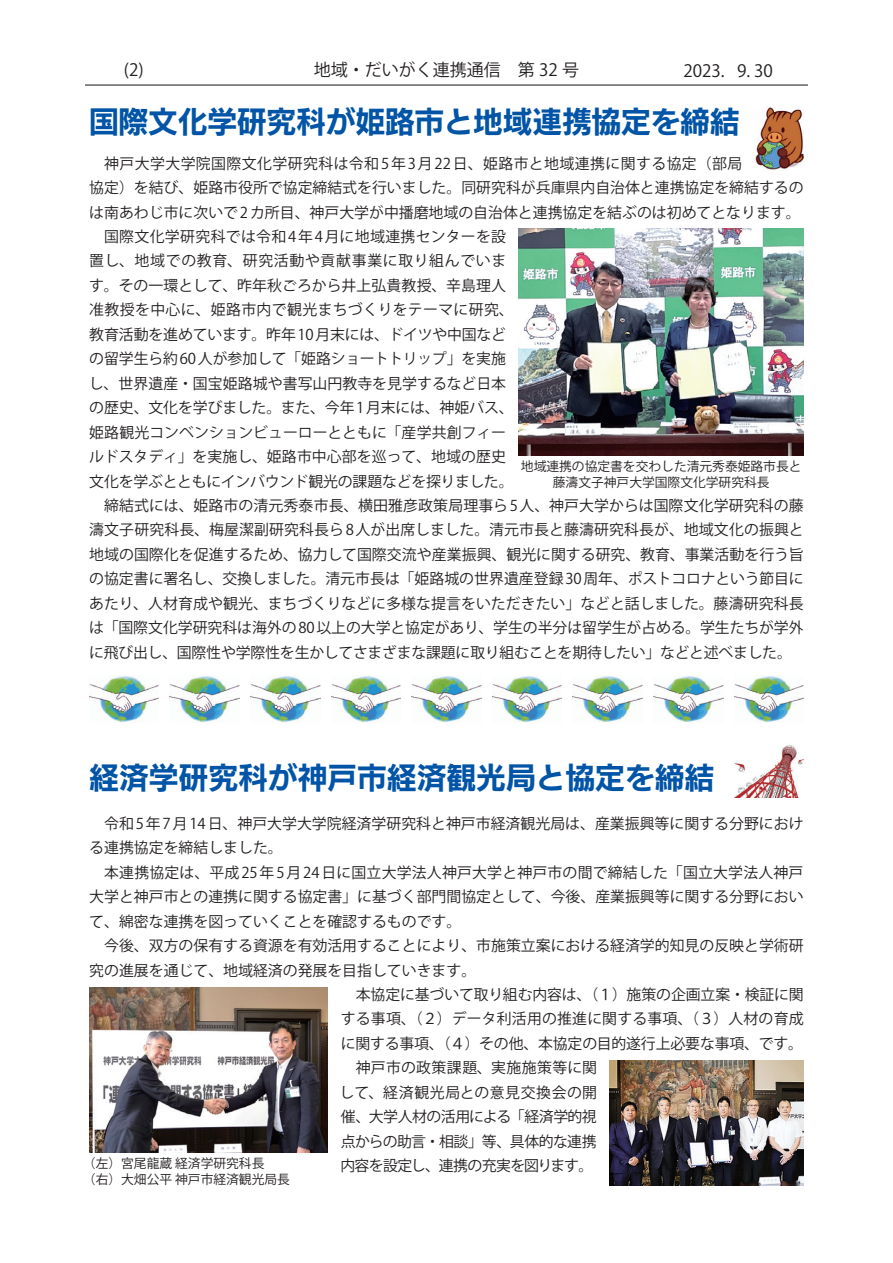
<style>
.page{position:relative;width:893px;height:1263px;background:#fff}
.page>*{position:absolute;margin:0;border:0;box-sizing:border-box;transform-origin:0 0}
.t1{font:29.7px "UD Kakugo Large Pro B";letter-spacing:-.005em;color:#0154a6}
.t2{font:16.95px "Koz Go Pro";color:#231f20}
.t3{font:14.85px/24.5px "Koz Go Pro";color:#231f20}
.t4{font:14.85px "Koz Go Pro";letter-spacing:.03em;color:#231f20}
.t5{font:14.85px "Koz Go Pro";letter-spacing:.025em;color:#231f20}
.t6{font:14.85px "Koz Go Pro";letter-spacing:.045em;color:#231f20}
.t7{font:14.85px "Koz Go Pro";letter-spacing:-.035em;color:#231f20}
.t8{font:14.85px "Koz Go Pro";letter-spacing:-.04em;color:#231f20}
.t9{font:14.85px "Koz Go Pro";letter-spacing:-.045em;color:#231f20}
.t10{font:14.85px "Koz Go Pro";letter-spacing:.04em;color:#231f20}
.t11{font:12.75px/15.9px "Koz Go Pro";color:#231f20;text-align:center}
</style>
<div class="page">
<hr style="left:85px;top:85px;width:723px;height:1px;background:#231f20">
<img style="left:89px;top:676px;width:70px;height:47px">
<img style="left:170px;top:676px;width:69px;height:47px">
<img style="left:250px;top:676px;width:70px;height:47px">
<img style="left:331px;top:676px;width:70px;height:47px">
<img style="left:412px;top:676px;width:69px;height:47px">
<img style="left:492px;top:676px;width:70px;height:47px">
<img style="left:573px;top:676px;width:69px;height:47px">
<img style="left:653px;top:676px;width:70px;height:47px">
<img style="left:734px;top:676px;width:70px;height:47px">
<img style="left:609px;top:1060px;width:195px;height:126px">
<img style="left:519px;top:229px;width:285px;height:226px">
<img style="left:89px;top:987px;width:238px;height:166px">
<img style="left:733px;top:745px;width:71px;height:53px">
<img style="left:755px;top:107px;width:49px;height:63px">
<p class="t2" style="left:124px;top:59px;width:21px">(2)</p>
<p class="t2" style="left:314px;top:58px;width:267px">地域・だいがく連携通信　第 32 号</p>
<p class="t2" style="left:683px;top:59px;width:91px">2023. 9. 30</p>
<h1 class="t1" style="left:89px;top:97px;width:652px">国際文化学研究科が姫路市と地域連携協定を締結</h1>
<p class="t4" style="left:104px;top:154px;width:640px">神戸大学大学院国際文化学研究科は令和5年3月22日、姫路市と地域連携に関する協定（部局</p>
<p class="t3" style="left:89px;top:176px;width:716px">協定）を結び、姫路市役所で協定締結式を行いました。同研究科が兵庫県内自治体と連携協定を締結するの</p>
<p class="t3" style="left:89px;top:200px;width:713px">は南あわじ市に次いで 2 カ所目、神戸大学が中播磨地域の自治体と連携協定を結ぶのは初めてとなります。</p>
<p class="t5" style="left:104px;top:227px;width:403px">国際文化学研究科では令和4年4月に地域連携センターを設</p>
<p class="t6" style="left:89px;top:251px;width:418px">置し、地域での教育、研究活動や貢献事業に取り組んでいま</p>
<p class="t3" style="left:89px;top:274px;width:418px">す。その一環として、昨年秋ごろから井上弘貴教授、辛島理人</p>
<p class="t5" style="left:89px;top:300px;width:426px">准教授を中心に、姫路市内で観光まちづくりをテーマに研究、</p>
<p class="t3" style="left:89px;top:322px;width:418px">教育活動を進めています。昨年10 月末には、ドイツや中国など</p>
<p class="t3" style="left:89px;top:347px;width:418px">の留学生ら約60 人が参加して「姫路ショートトリップ」を実施</p>
<p class="t3" style="left:89px;top:371px;width:419px">し、世界遺産・国宝姫路城や書写山円教寺を見学するなど日本</p>
<p class="t3" style="left:89px;top:396px;width:426px">の歴史、文化を学びました。また、今年1月末には、神姫バス、</p>
<p class="t3" style="left:89px;top:420px;width:418px">姫路観光コンベンションビューローとともに「産学共創フィー</p>
<p class="t3" style="left:89px;top:445px;width:418px">ルドスタディ」を実施し、姫路市中心部を巡って、地域の歴史</p>
<p class="t3" style="left:89px;top:469px;width:426px">文化を学ぶとともにインバウンド観光の課題などを探りました。</p>
<p class="t3" style="left:104px;top:494px;width:701px">締結式には、姫路市の清元秀泰市長、横田雅彦政策局理事ら5人、神戸大学からは国際文化学研究科の藤</p>
<p class="t3" style="left:89px;top:518px;width:716px">濤文子研究科長、梅屋潔副研究科長ら8人が出席しました。清元市長と藤濤研究科長が、地域文化の振興と</p>
<p class="t3" style="left:89px;top:543px;width:716px">地域の国際化を促進するため、協力して国際交流や産業振興、観光に関する研究、教育、事業活動を行う旨</p>
<p class="t3" style="left:89px;top:567px;width:716px">の協定書に署名し、交換しました。清元市長は「姫路城の世界遺産登録 30 周年、ポストコロナという節目に</p>
<p class="t3" style="left:89px;top:591px;width:716px">あたり、人材育成や観光、まちづくりなどに多様な提言をいただきたい」などと話しました。藤濤研究科長</p>
<p class="t3" style="left:89px;top:616px;width:716px">は「国際文化学研究科は海外の80 以上の大学と協定があり、学生の半分は留学生が占める。学生たちが学外</p>
<p class="t3" style="left:89px;top:640px;width:704px">に飛び出し、国際性や学際性を生かしてさまざまな課題に取り組むことを期待したい」などと述べました。</p>
<p class="t11" style="left:521px;top:458px;width:282px">地域連携の協定書を交わした清元秀泰姫路市長と藤濤文子神戸大学国際文化学研究科長</p>
<h1 class="t1" style="left:89px;top:753px;width:627px">経済学研究科が神戸市経済観光局と協定を締結</h1>
<p class="t3" style="left:89px;top:811px;width:716px;text-indent:15px">令和 5 年 7 月 14 日、神戸大学大学院経済学研究科と神戸市経済観光局は、産業振興等に関する分野における連携協定を締結しました。</p>
<p class="t3" style="left:89px;top:860px;width:716px;text-align:justify;text-indent:15px">本連携協定は、平成 25 年 5 月 24 日に国立大学法人神戸大学と神戸市の間で締結した「国立大学法人神戸大学と神戸市との連携に関する協定書」に基づく部門間協定として、今後、産業振興等に関する分野において、綿密な連携を図っていくことを確認するものです。</p>
<p class="t3" style="left:104px;top:934px;width:701px">今後、双方の保有する資源を有効活用することにより、市施策立案における経済学的知見の反映と学術研</p>
<p class="t3" style="left:89px;top:958px;width:388px">究の進展を通じて、地域経済の発展を目指していきます。</p>
<p class="t3" style="left:356px;top:983px;width:449px">本協定に基づいて取り組む内容は、（１）施策の企画立案・検証に関</p>
<p class="t3" style="left:341px;top:1007px;width:464px">する事項、（２）データ利活用の推進に関する事項、（３）人材の育成</p>
<p class="t3" style="left:341px;top:1032px;width:464px">に関する事項、（４）その他、本協定の目的遂行上必要な事項、です。</p>
<p class="t4" style="left:356px;top:1058px;width:243px">神戸市の政策課題、実施施策等に関</p>
<p class="t10" style="left:340px;top:1083px;width:259px">して、経済観光局との意見交換会の開</p>
<p class="t7" style="left:341px;top:1107px;width:257px">催、大学人材の活用による「経済学的視</p>
<p class="t8" style="left:341px;top:1132px;width:257px">点からの助言・相談」等、具体的な連携</p>
<p class="t9" style="left:340px;top:1156px;width:254px">内容を設定し、連携の充実を図ります。</p>
<p class="t11" style="left:83px;top:1156px;width:209px;text-align:left">（左）宮尾龍蔵 経済学研究科長<br>（右）大畑公平 神戸市経済観光局長</p>
</div>
